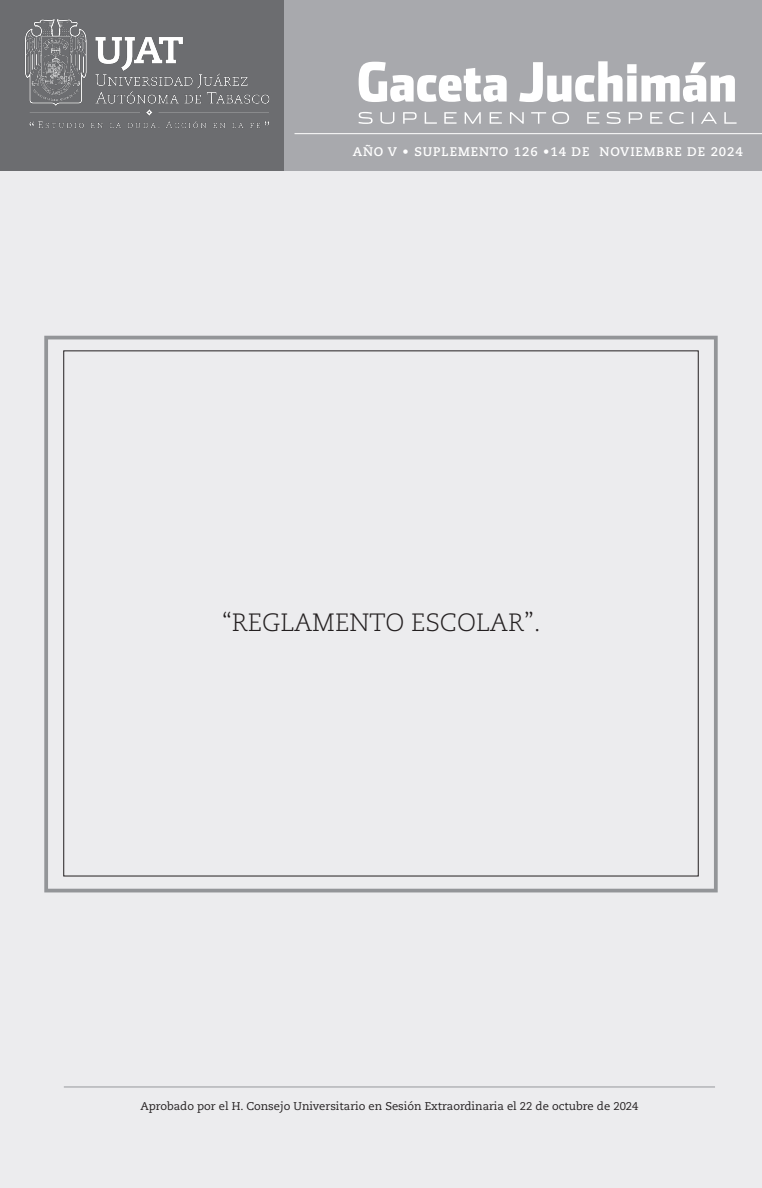
<style>
.page{position:relative;width:762px;height:1188px;background:#fff}
.page>*{position:absolute;margin:0;border:0;box-sizing:border-box;transform-origin:0 0}
.t1{font:300 25px "Caecilia LT Std";color:#231f20}
.t2{font:700 12.5px "Caecilia LT Std";letter-spacing:.07em;color:#fff}
.t3{font:11.25px "Caecilia LT Std";color:#231f20}
</style>
<div class="page">
<div style="left:0;top:170px;width:762px;height:1017px;background:#ececee"></div>
<div style="left:0;top:0;width:762px;height:170px;background:#a8a9ad"></div>
<svg style="left:359px;top:61px;width:376px;height:41px"></svg>
<svg style="left:358px;top:112px;width:378px;height:12px"></svg>
<hr style="left:294px;top:133px;width:468px;height:1px;background:#fff">
<div style="left:0;top:0;width:283px;height:170px;background:#6c6d70"></div>
<img style="left:25px;top:19px;width:245px;height:109px">
<div style="left:44px;top:335px;width:674px;height:557px;border:4px solid #939598"></div>
<hr style="left:64px;top:1085px;width:651px;height:2px;background:#a8a9ad">
<p class="t2" style="left:353px;top:144px;width:392px">AÑO V • SUPLEMENTO 126 •14 DE NOVIEMBRE DE 2024</p>
<p class="t1" style="left:222px;top:607px;width:320px">“REGLAMENTO ESCOLAR”.</p>
<p class="t3" style="left:140px;top:1099px;width:499px">Aprobado por el H. Consejo Universitario en Sesión Extraordinaria el 22 de octubre de 2024</p>
</div>
